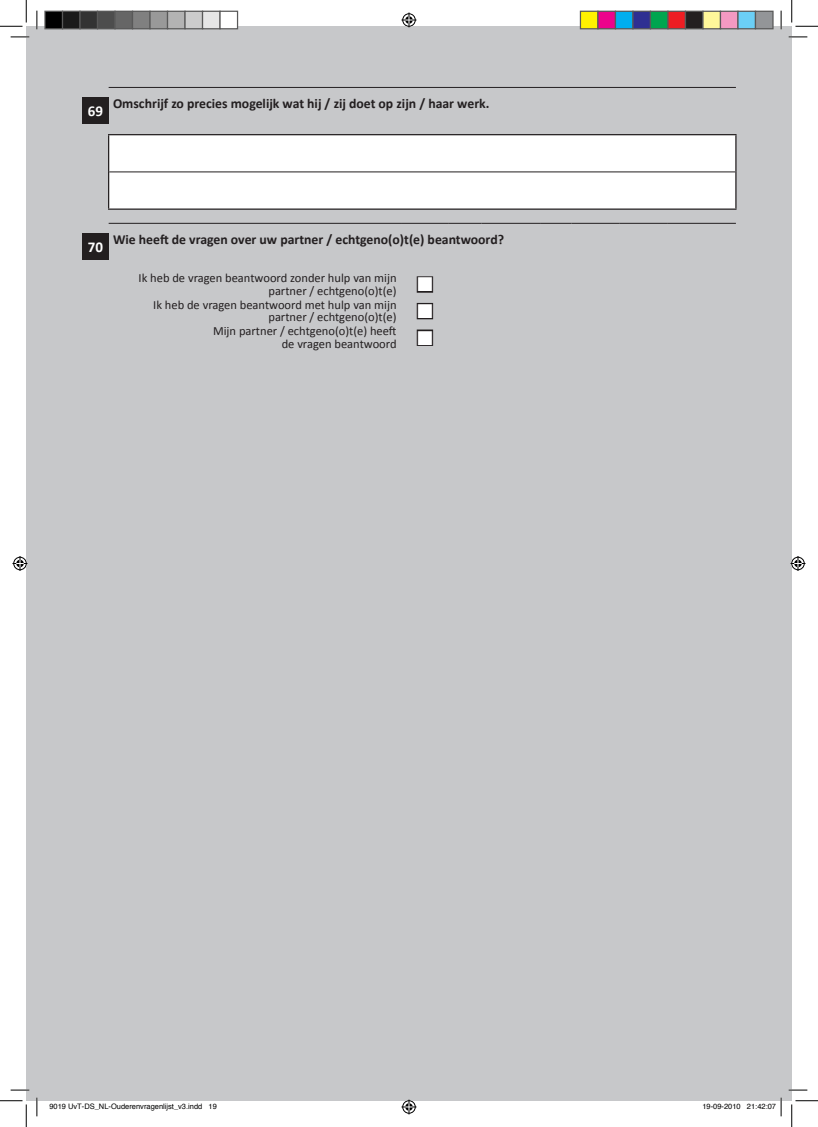
<style>
.page{position:relative;width:818px;height:1127px;background:#fff}
.page>*{position:absolute;margin:0;border:0;box-sizing:border-box;transform-origin:0 0}
.t1{font:20px "Zapf Dingbats ITC";color:#fff}
.t2{font:700 15px "Calibri";color:#fff}
._00_Vraag{font:700 13.75px "Calibri";color:#231f20}
._1_category{font:12.5px/12.5px "Calibri";color:#231f20;text-align:right}
.t3{font:7.5px "Helvetica";color:#000}
</style>
<div class="page">
<div style="left:26px;top:26px;width:766px;height:1074px;background:#c7c8ca"></div>
<div style="left:82px;top:97px;width:27px;height:27px;background:#231f20"></div>
<div style="left:109px;top:135px;width:626px;height:73px;background:#fff"></div>
<hr style="left:108px;top:134px;width:628px;height:1px;background:#231f20">
<hr style="left:108px;top:135px;width:1px;height:37px;background:#231f20">
<hr style="left:735px;top:135px;width:1px;height:37px;background:#231f20">
<hr style="left:108px;top:172px;width:1px;height:36px;background:#231f20">
<hr style="left:735px;top:172px;width:1px;height:36px;background:#231f20">
<hr style="left:108px;top:208px;width:628px;height:2px;background:#231f20">
<hr style="left:109px;top:171px;width:626px;height:1px;background:#231f20">
<hr style="left:109px;top:87px;width:627px;height:1px;background:#231f20">
<div style="left:82px;top:233px;width:27px;height:27px;background:#231f20"></div>
<hr style="left:109px;top:223px;width:292px;height:1px;background:#231f20">
<hr style="left:401px;top:223px;width:48px;height:1px;background:#231f20">
<hr style="left:449px;top:223px;width:33px;height:1px;background:#231f20">
<hr style="left:482px;top:223px;width:58px;height:1px;background:#231f20">
<hr style="left:540px;top:223px;width:31px;height:1px;background:#231f20">
<hr style="left:571px;top:223px;width:48px;height:1px;background:#231f20">
<hr style="left:619px;top:223px;width:48px;height:1px;background:#231f20">
<hr style="left:667px;top:223px;width:69px;height:1px;background:#231f20">
<div style="left:417px;top:276px;width:16px;height:16px;border:2px solid #231f20"></div>
<div style="left:417px;top:303px;width:16px;height:16px;border:2px solid #231f20"></div>
<div style="left:417px;top:329px;width:16px;height:17px;border:2px solid #231f20"></div>
<svg style="left:11px;top:36px;width:18px;height:2px"></svg>
<svg style="left:788px;top:36px;width:19px;height:2px"></svg>
<svg style="left:11px;top:1089px;width:18px;height:1px"></svg>
<svg style="left:788px;top:1089px;width:19px;height:1px"></svg>
<svg style="left:36px;top:11px;width:2px;height:18px"></svg>
<svg style="left:36px;top:1097px;width:2px;height:18px"></svg>
<svg style="left:780px;top:11px;width:2px;height:18px"></svg>
<svg style="left:0;top:0;width:27px;height:27px"></svg>
<svg style="left:0;top:1100px;width:27px;height:26px"></svg>
<svg style="left:791px;top:0;width:27px;height:27px"></svg>
<svg style="left:791px;top:1100px;width:27px;height:26px"></svg>
<svg style="left:401px;top:13px;width:15px;height:15px"></svg>
<svg style="left:401px;top:1099px;width:15px;height:15px"></svg>
<svg style="left:13px;top:556px;width:15px;height:15px"></svg>
<svg style="left:790px;top:556px;width:15px;height:15px"></svg>
<div style="left:45px;top:11px;width:18px;height:18px;background:#000"></div>
<div style="left:44px;top:11px;width:19px;height:18px;border:1px solid #595959"></div>
<div style="left:63px;top:11px;width:17px;height:18px;background:#1a1a1a"></div>
<div style="left:62px;top:11px;width:19px;height:18px;border:1px solid #595959"></div>
<div style="left:80px;top:11px;width:18px;height:18px;background:#333"></div>
<div style="left:79px;top:11px;width:19px;height:18px;border:1px solid #595959"></div>
<div style="left:98px;top:11px;width:17px;height:18px;background:#4d4d4d"></div>
<div style="left:97px;top:11px;width:19px;height:18px;border:1px solid #595959"></div>
<div style="left:115px;top:11px;width:18px;height:18px;background:#666"></div>
<div style="left:114px;top:11px;width:19px;height:18px;border:1px solid #595959"></div>
<div style="left:133px;top:11px;width:17px;height:18px;background:#808080"></div>
<div style="left:132px;top:11px;width:19px;height:18px;border:1px solid #595959"></div>
<div style="left:150px;top:11px;width:18px;height:18px;background:#999"></div>
<div style="left:149px;top:11px;width:19px;height:18px;border:1px solid #595959"></div>
<div style="left:168px;top:11px;width:17px;height:18px;background:#b3b3b3"></div>
<div style="left:167px;top:11px;width:19px;height:18px;border:1px solid #595959"></div>
<div style="left:185px;top:11px;width:18px;height:18px;background:#ccc"></div>
<div style="left:184px;top:11px;width:19px;height:18px;border:1px solid #595959"></div>
<div style="left:203px;top:11px;width:17px;height:18px;background:#e6e6e6"></div>
<div style="left:202px;top:11px;width:19px;height:18px;border:1px solid #595959"></div>
<div style="left:220px;top:11px;width:18px;height:18px;background:#fff"></div>
<div style="left:219px;top:11px;width:19px;height:18px;border:1px solid #595959"></div>
<div style="left:580px;top:11px;width:18px;height:18px;background:#fff101"></div>
<div style="left:580px;top:11px;width:18px;height:18px;border:1px solid #595959"></div>
<div style="left:598px;top:11px;width:17px;height:18px;background:#ed028c"></div>
<div style="left:597px;top:11px;width:19px;height:18px;border:1px solid #595959"></div>
<div style="left:615px;top:11px;width:18px;height:18px;background:#00aeef"></div>
<div style="left:615px;top:11px;width:18px;height:18px;border:1px solid #595959"></div>
<div style="left:633px;top:11px;width:17px;height:18px;background:#2e3092"></div>
<div style="left:632px;top:11px;width:19px;height:18px;border:1px solid #595959"></div>
<div style="left:650px;top:11px;width:18px;height:18px;background:#00a54f"></div>
<div style="left:650px;top:11px;width:18px;height:18px;border:1px solid #595959"></div>
<div style="left:668px;top:11px;width:17px;height:18px;background:#ee1d23"></div>
<div style="left:667px;top:11px;width:19px;height:18px;border:1px solid #595959"></div>
<div style="left:685px;top:11px;width:18px;height:18px;background:#231f20"></div>
<div style="left:685px;top:11px;width:18px;height:18px;border:1px solid #595959"></div>
<div style="left:703px;top:11px;width:17px;height:18px;background:#fff79a"></div>
<div style="left:702px;top:11px;width:19px;height:18px;border:1px solid #595959"></div>
<div style="left:720px;top:11px;width:18px;height:18px;background:#f499c2"></div>
<div style="left:720px;top:11px;width:18px;height:18px;border:1px solid #595959"></div>
<div style="left:738px;top:11px;width:17px;height:18px;background:#6bcff6"></div>
<div style="left:737px;top:11px;width:19px;height:18px;border:1px solid #595959"></div>
<div style="left:755px;top:11px;width:18px;height:18px;background:#939598"></div>
<div style="left:755px;top:11px;width:18px;height:18px;border:1px solid #595959"></div>
<svg style="left:747px;top:1097px;width:35px;height:18px"></svg>
<p class="t2" style="left:88px;top:102px;width:17px">69</p>
<p class="_00_Vraag" style="left:113px;top:95px;width:378px">Omschrijf zo precies mogelijk wat hij / zij doet op zijn / haar werk.</p>
<p class="t2" style="left:88px;top:238px;width:17px">70</p>
<p class="_00_Vraag" style="left:113px;top:230px;width:392px">Wie heeft de vragen over uw partner / echtgeno(o)t(e) beantwoord?</p>
<p class="_1_category" style="left:139px;top:271px;width:259px">Ik heb de vragen beantwoord zonder hulp van mijn partner / echtgeno(o)t(e)</p>
<p class="t1" style="left:417px;top:275px;width:17px">■</p>
<p class="_1_category" style="left:153px;top:298px;width:245px">Ik heb de vragen beantwoord met hulp van mijn partner / echtgeno(o)t(e)</p>
<p class="t1" style="left:417px;top:302px;width:17px">■</p>
<p class="_1_category" style="left:213px;top:324px;width:185px">Mijn partner / echtgeno(o)t(e) heeft de vragen beantwoord</p>
<p class="t1" style="left:417px;top:328px;width:17px">■</p>
<p class="t3" style="left:49px;top:1100px;width:169px">9019 UvT-DS_NL-Ouderenvragenlijst_v3.indd 19</p>
<p class="t3" style="left:702px;top:1100px;width:75px">19-09-2010 21:42:07</p>
</div>
